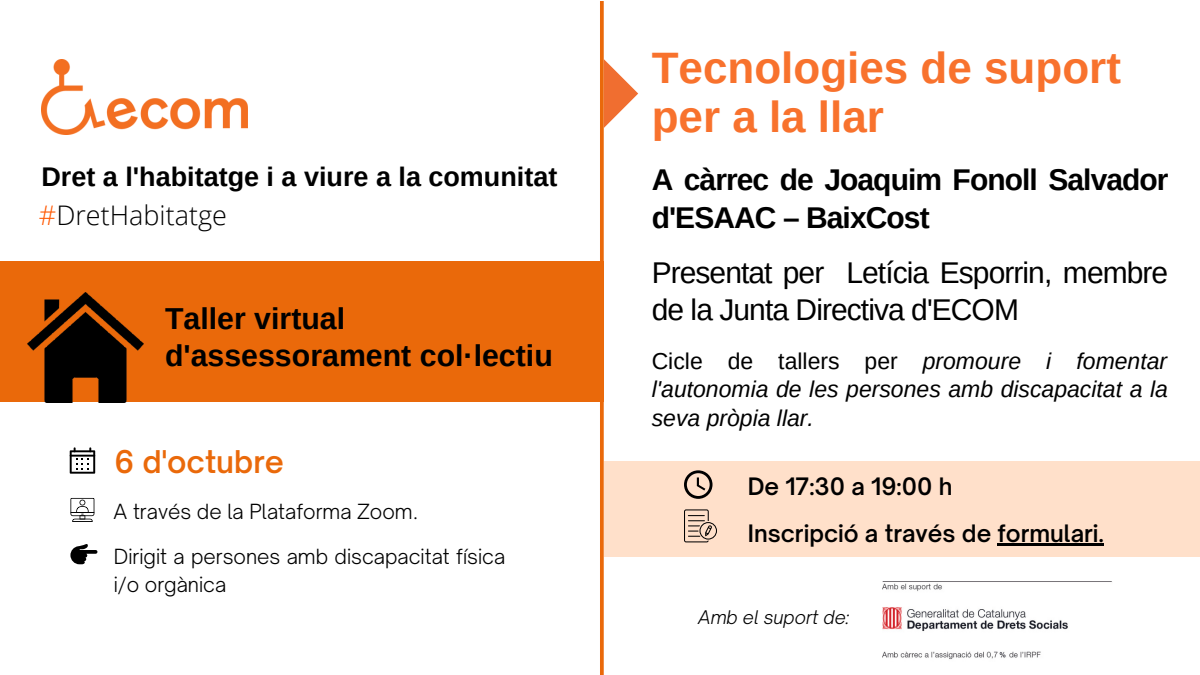
<style>
.page{position:relative;width:1200px;height:675px;background:#fff}
.page>*{position:absolute;margin:0;border:0;box-sizing:border-box;transform-origin:0 0}
.t1{font:700 44px/48.8px "Arimo";color:#f8722d}
.t2{font:700 30.3px/37.5px "Arimo";color:#000}
.t3{font:30px/37.5px "Arimo";letter-spacing:-.03em;color:#000}
.t4{font:700 30px/37.5px "Arimo";letter-spacing:-.03em;color:#000}
.t5{font:600 30px "Open Sauce One";color:#ea690a}
.t6{font:700 27px "Arimo";color:#000}
.t7{font:300 27px "Open Sans";color:#000}
.t8{font:italic 23px/28.5px "Arimo";color:#000;text-align:justify}
.t9{font:600 23px/47px "Open Sauce One";color:#000}
.t10{font:300 20px/27.8px "Open Sauce One";color:#000}
.t11{font:italic 300 18px "Open Sauce One";color:#000}
.s1{color:#ff5801}
.s2{font-style:normal}
</style>
<div class="page">
<svg style="left:600px;top:1px;width:4px;height:674px;background:#eb7219"></svg>
<svg style="left:604px;top:59px;width:34px;height:69px"></svg>
<img style="left:41px;top:59px;width:207px;height:75px">
<svg style="left:70px;top:498px;width:24px;height:24px"></svg>
<svg style="left:70px;top:544px;width:27px;height:20px"></svg>
<div style="left:0;top:261px;width:604px;height:141px;background:#ea690a"></div>
<img style="left:27px;top:292px;width:117px;height:111px">
<svg style="left:70px;top:447px;width:25px;height:27px"></svg>
<div style="left:604px;top:461px;width:596px;height:96px;background:#ffe0ca"></div>
<hr style="left:998px;top:543px;width:101px;height:2px;background:#000">
<svg style="left:684px;top:470px;width:29px;height:29px"></svg>
<svg style="left:684px;top:509px;width:33px;height:33px"></svg>
<img style="left:883px;top:583px;width:185px;height:77px">
<p class="t6" style="left:41px;top:162px;width:517px">Dret a l'habitatge i a viure a la comunitat</p>
<p class="t7" style="left:39px;top:197px;width:189px"><span class="s1">#</span>DretHabitatge</p>
<h2 class="t2" style="left:165px;top:300px;width:389px">Taller virtual d'assessorament col·lectiu</h2>
<h3 class="t5" style="left:115px;top:443px;width:171px">6 d'octubre</h3>
<p class="t10" style="left:114px;top:497px;width:306px">A través de la Plataforma Zoom.</p>
<p class="t10" style="left:114px;top:543px;width:393px">Dirigit a persones amb discapacitat física i/o orgànica</p>
<h1 class="t1" style="left:652px;top:44px;width:471px">Tecnologies de suport per a la llar</h1>
<h3 class="t4" style="left:652px;top:161px;width:518px">A càrrec de Joaquim Fonoll Salvador d'ESAAC – BaixCost</h3>
<h3 class="t3" style="left:652px;top:254px;width:518px">Presentat per Letícia Esporrin, membre de la Junta Directiva d'ECOM</h3>
<p class="t8" style="left:652px;top:347px;width:518px"><span class="s2">Cicle de tallers per</span> promoure i fomentar l'autonomia de les persones amb discapacitat a la seva pròpia llar.</p>
<p class="t9" style="left:748px;top:462px;width:358px">De 17:30 a 19:00 h<br>Inscripció a través de formulari.</p>
<p class="t11" style="left:698px;top:606px;width:152px">Amb el suport de:</p>
</div>
